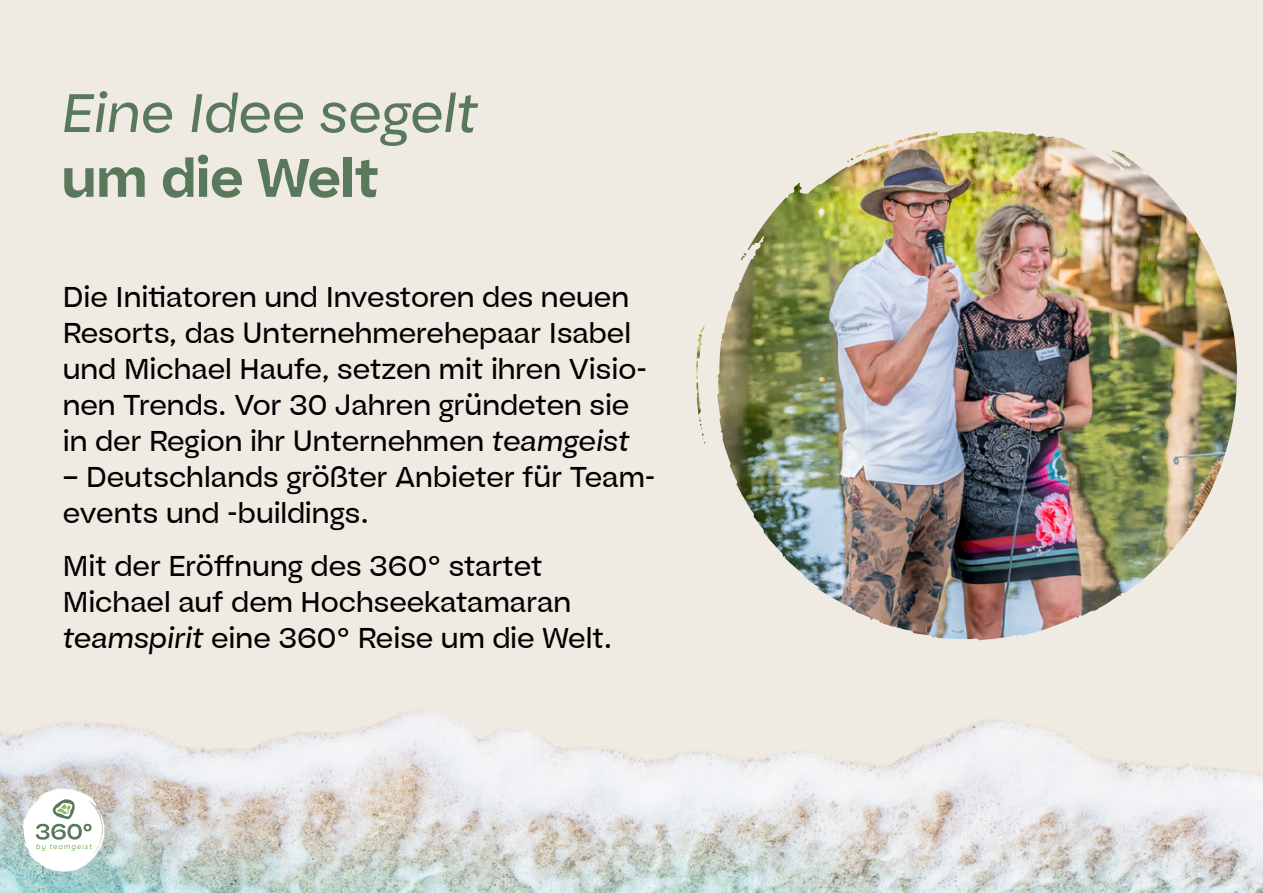
<style>
.page{position:relative;width:1263px;height:893px;background:#efebe3}
.page>*{position:absolute;margin:0;border:0;box-sizing:border-box;transform-origin:0 0}
.t1{font:italic 54px "Bauziet Norm Regular Italic Norm";color:#5a785c}
.t2{font:700 54px "Bauziet Norm Bold Norm";letter-spacing:-.005em;color:#5a785c}
.t3{font:28.5px/36px "Bauziet Norm Regular Norm";color:#000}
.s1{font-family:"Bauziet Norm Regular Italic Norm";font-style:italic}
</style>
<div class="page">
<img style="left:696px;top:131px;width:541px;height:508px">
<img style="left:0;top:639px;width:1263px;height:254px">
<svg style="left:22px;top:788px;width:82px;height:84px;background:#dee5e0"></svg>
<h1 class="t1" style="left:62px;top:78px;width:418px">Eine Idee segelt</h1>
<h1 class="t2" style="left:62px;top:142px;width:319px">um die Welt</h1>
<p class="t3" style="left:63px;top:279px;width:586px">Die Initiatoren und Investoren des neuen Resorts, das Unternehmerehepaar Isabel und Michael Haufe, setzen mit ihren Visio&shy;nen Trends. Vor 30 Jahren gründeten sie in der Region ihr Unternehmen <span class="s1">teamgeist</span></p>
<p class="t3" style="left:63px;top:459px;width:594px">– Deutschlands größter Anbieter für Team&shy;events und -buildings.</p>
<p class="t3" style="left:63px;top:548px;width:551px">Mit der Eröffnung des 360° startet<br>Michael auf dem Hochseekatamaran <span class="s1">teamspirit</span> eine 360° Reise um die Welt.</p>
</div>
